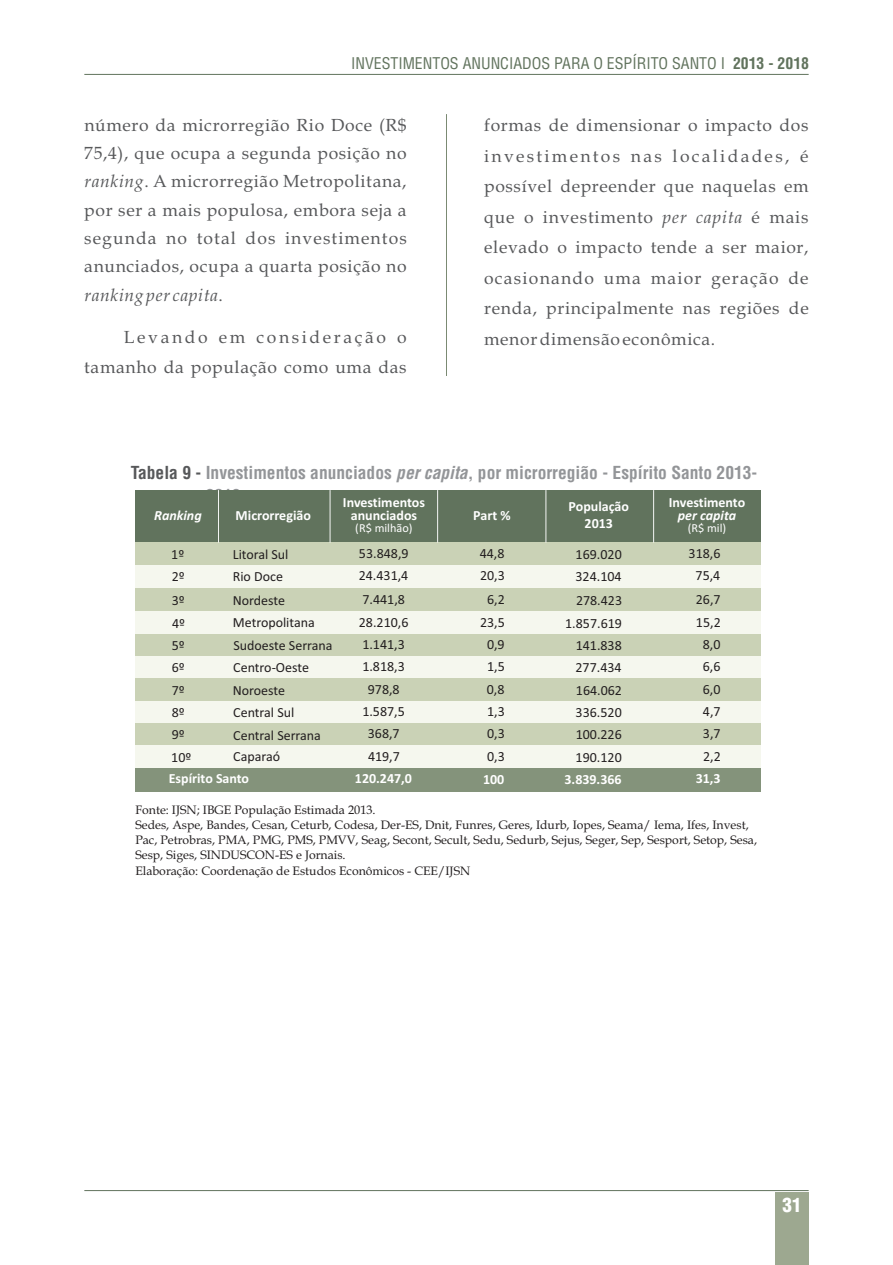
<style>
.page{position:relative;width:893px;height:1265px;background:#fff}
.page>*{position:absolute;margin:0;border:0;box-sizing:border-box;transform-origin:0 0}
.t1{font:900 condensed 19.25px "Helvetica LT";color:#fff}
.t2{font:17.5px/30.6px "Book Antiqua";letter-spacing:.035em;color:#57585a;text-align:justify}
.t3{font:700 condensed 17.5px/22.4px "Helvetica LT";color:#939598}
.t4{font:condensed 15.75px "Helvetica LT";color:#61735d}
.t5{font:14px "Calibri";color:#231f20}
.t6{font:700 14px/13.3px "Calibri";color:#fff;text-align:center}
.t7{font:italic 700 14px "Calibri";color:#fff}
.t8{font:12.25px/15.2px "Book Antiqua";color:#231f20}
.t9{font:12.25px "Calibri";color:#fff}
.s1{font-weight:700}
.s2{font-style:italic}
.s3{color:#57585a}
.s4{font-family:"Helvetica LT Std";font-style:italic}
</style>
<div class="page">
<hr style="left:84px;top:1190px;width:725px;height:1px;background:#61735d">
<div style="left:775px;top:1192px;width:34px;height:73px;background:#9da890"></div>
<div style="left:136px;top:490px;width:625px;height:54px;background:#61735d"></div>
<div style="left:136px;top:543px;width:625px;height:23px;background:#cad2b6"></div>
<div style="left:136px;top:565px;width:625px;height:24px;background:#f5f7ee"></div>
<div style="left:136px;top:589px;width:625px;height:23px;background:#cad2b6"></div>
<div style="left:136px;top:612px;width:625px;height:23px;background:#f5f7ee"></div>
<div style="left:136px;top:634px;width:625px;height:23px;background:#cad2b6"></div>
<div style="left:136px;top:656px;width:625px;height:24px;background:#f5f7ee"></div>
<div style="left:136px;top:678px;width:625px;height:24px;background:#cad2b6"></div>
<div style="left:136px;top:701px;width:625px;height:23px;background:#f5f7ee"></div>
<div style="left:136px;top:723px;width:625px;height:24px;background:#cad2b6"></div>
<div style="left:136px;top:745px;width:625px;height:24px;background:#f5f7ee"></div>
<div style="left:136px;top:768px;width:625px;height:23px;background:#84937b"></div>
<hr style="left:218px;top:490px;width:1px;height:53px;background:#fff">
<hr style="left:437px;top:490px;width:1px;height:53px;background:#fff">
<hr style="left:330px;top:490px;width:1px;height:53px;background:#fff">
<hr style="left:546px;top:490px;width:1px;height:53px;background:#fff">
<hr style="left:653px;top:490px;width:1px;height:53px;background:#fff">
<hr style="left:446px;top:114px;width:1px;height:262px;background:#7b8a73">
<hr style="left:84px;top:74px;width:725px;height:1px;background:#61735d">
<p class="t4" style="left:351px;top:57px;width:460px">INVESTIMENTOS ANUNCIADOS PARA O ESPÍRITO SANTO I <span class="s1">2013 - 2018</span></p>
<p class="t2" style="left:84px;top:113px;width:324px;line-height:28.3px">número da microrregião Rio Doce (R$ 75,4), que ocupa a segunda posição no <span class="s2">ranking</span>. A microrregião Metropolitana, por ser a mais populosa, embora seja a segunda no total dos investimentos anunciados, ocupa a quarta posição no <span class="s2">ranking per capita</span>.</p>
<p class="t2" style="left:84px;top:324px;width:324px;text-align:right">Levando em consideração o tamanho da população como uma das</p>
<p class="t2" style="left:484px;top:112px;width:326px">formas de dimensionar o impacto dos investimentos nas localidades, é possível depreender que naquelas em que o investimento <span class="s2">per capita</span> é mais elevado o impacto tende a ser maior, ocasionando uma maior geração de renda, principalmente nas regiões de menor dimensão econômica.</p>
<p class="t3" style="left:206px;top:464px;width:553px;text-indent:-75px"><span class="s3">Tabela 9 -</span> Investimentos anunciados <span class="s4">per capita</span>, por microrregião - Espírito Santo 2013-<br>2018</p>
<p class="t6" style="left:343px;top:497px;width:83px">Investimentos anunciados</p>
<p class="t9" style="left:355px;top:523px;width:59px">(R$ milhão)</p>
<p class="t6" style="left:669px;top:497px;width:78px">Investimento</p>
<p class="t7" style="left:678px;top:510px;width:60px">per capita</p>
<p class="t9" style="left:688px;top:523px;width:40px">(R$ mil)</p>
<p class="t6" style="left:236px;top:510px;width:77px">Microrregião</p>
<p class="t6" style="left:569px;top:499px;width:62px;line-height:17.2px">População<br>2013</p>
<p class="t7" style="left:154px;top:510px;width:49px">Ranking</p>
<p class="t6" style="left:473px;top:510px;width:39px">Part %</p>
<p class="t5" style="left:171px;top:548px;width:15px">1º</p>
<p class="t5" style="left:233px;top:549px;width:57px">Litoral Sul</p>
<p class="t5" style="left:359px;top:547px;width:51px">53.848,9</p>
<p class="t5" style="left:480px;top:547px;width:26px">44,8</p>
<p class="t5" style="left:576px;top:548px;width:48px">169.020</p>
<p class="t5" style="left:689px;top:547px;width:33px">318,6</p>
<p class="t5" style="left:172px;top:571px;width:15px">2º</p>
<p class="t5" style="left:233px;top:571px;width:52px">Rio Doce</p>
<p class="t5" style="left:359px;top:570px;width:51px">24.431,4</p>
<p class="t5" style="left:480px;top:570px;width:26px">20,3</p>
<p class="t5" style="left:576px;top:571px;width:48px">324.104</p>
<p class="t5" style="left:696px;top:570px;width:26px">75,4</p>
<p class="t5" style="left:172px;top:594px;width:15px">3º</p>
<p class="t5" style="left:233px;top:594px;width:54px">Nordeste</p>
<p class="t5" style="left:362px;top:593px;width:44px">7.441,8</p>
<p class="t5" style="left:487px;top:593px;width:19px">6,2</p>
<p class="t5" style="left:576px;top:594px;width:48px">278.423</p>
<p class="t5" style="left:696px;top:593px;width:26px">26,7</p>
<p class="t5" style="left:172px;top:617px;width:15px">4º</p>
<p class="t5" style="left:233px;top:616px;width:84px">Metropolitana</p>
<p class="t5" style="left:359px;top:616px;width:51px">28.210,6</p>
<p class="t5" style="left:480px;top:616px;width:26px">23,5</p>
<p class="t5" style="left:565px;top:617px;width:58px">1.857.619</p>
<p class="t5" style="left:696px;top:616px;width:26px">15,2</p>
<p class="t5" style="left:172px;top:640px;width:15px">5º</p>
<p class="t5" style="left:233px;top:640px;width:101px">Sudoeste Serrana</p>
<p class="t5" style="left:362px;top:639px;width:44px">1.141,3</p>
<p class="t5" style="left:487px;top:639px;width:19px">0,9</p>
<p class="t5" style="left:576px;top:640px;width:48px">141.838</p>
<p class="t5" style="left:703px;top:639px;width:19px">8,0</p>
<p class="t5" style="left:172px;top:662px;width:15px">6º</p>
<p class="t5" style="left:233px;top:662px;width:77px">Centro-Oeste</p>
<p class="t5" style="left:362px;top:661px;width:44px">1.818,3</p>
<p class="t5" style="left:487px;top:661px;width:19px">1,5</p>
<p class="t5" style="left:576px;top:662px;width:48px">277.434</p>
<p class="t5" style="left:703px;top:661px;width:19px">6,6</p>
<p class="t5" style="left:172px;top:684px;width:15px">7º</p>
<p class="t5" style="left:233px;top:684px;width:54px">Noroeste</p>
<p class="t5" style="left:368px;top:683px;width:33px">978,8</p>
<p class="t5" style="left:487px;top:683px;width:19px">0,8</p>
<p class="t5" style="left:576px;top:684px;width:48px">164.062</p>
<p class="t5" style="left:703px;top:683px;width:19px">6,0</p>
<p class="t5" style="left:172px;top:707px;width:15px">8º</p>
<p class="t5" style="left:233px;top:707px;width:63px">Central Sul</p>
<p class="t5" style="left:362px;top:706px;width:44px">1.587,5</p>
<p class="t5" style="left:487px;top:706px;width:19px">1,3</p>
<p class="t5" style="left:576px;top:707px;width:48px">336.520</p>
<p class="t5" style="left:703px;top:706px;width:19px">4,7</p>
<p class="t5" style="left:172px;top:729px;width:15px">9º</p>
<p class="t5" style="left:233px;top:729px;width:89px">Central Serrana</p>
<p class="t5" style="left:368px;top:728px;width:33px">368,7</p>
<p class="t5" style="left:487px;top:728px;width:19px">0,3</p>
<p class="t5" style="left:576px;top:729px;width:48px">100.226</p>
<p class="t5" style="left:703px;top:728px;width:19px">3,7</p>
<p class="t5" style="left:171px;top:751px;width:22px">10º</p>
<p class="t5" style="left:233px;top:750px;width:48px">Caparaó</p>
<p class="t5" style="left:368px;top:750px;width:33px">419,7</p>
<p class="t5" style="left:487px;top:750px;width:19px">0,3</p>
<p class="t5" style="left:576px;top:751px;width:48px">190.120</p>
<p class="t5" style="left:703px;top:750px;width:19px">2,2</p>
<p class="t6" style="left:169px;top:773px;width:82px">Espírito Santo</p>
<p class="t6" style="left:355px;top:773px;width:59px">120.247,0</p>
<p class="t6" style="left:483px;top:774px;width:23px">100</p>
<p class="t6" style="left:564px;top:774px;width:59px">3.839.366</p>
<p class="t6" style="left:696px;top:773px;width:26px">31,3</p>
<p class="t8" style="left:135px;top:803px;width:623px">Fonte: IJSN; IBGE População Estimada 2013.<br>Sedes, Aspe, Bandes, Cesan, Ceturb, Codesa, Der-ES, Dnit, Funres, Geres, Idurb, Iopes, Seama/ Iema, Ifes, Invest, Pac, Petrobras, PMA, PMG, PMS, PMVV, Seag, Secont, Secult, Sedu, Sedurb, Sejus, Seger, Sep, Sesport, Setop, Sesa, Sesp, Siges, SINDUSCON-ES e Jornais.<br>Elaboração: Coordenação de Estudos Econômicos - CEE/IJSN</p>
<p class="t1" style="left:782px;top:1197px;width:21px">31</p>
</div>
